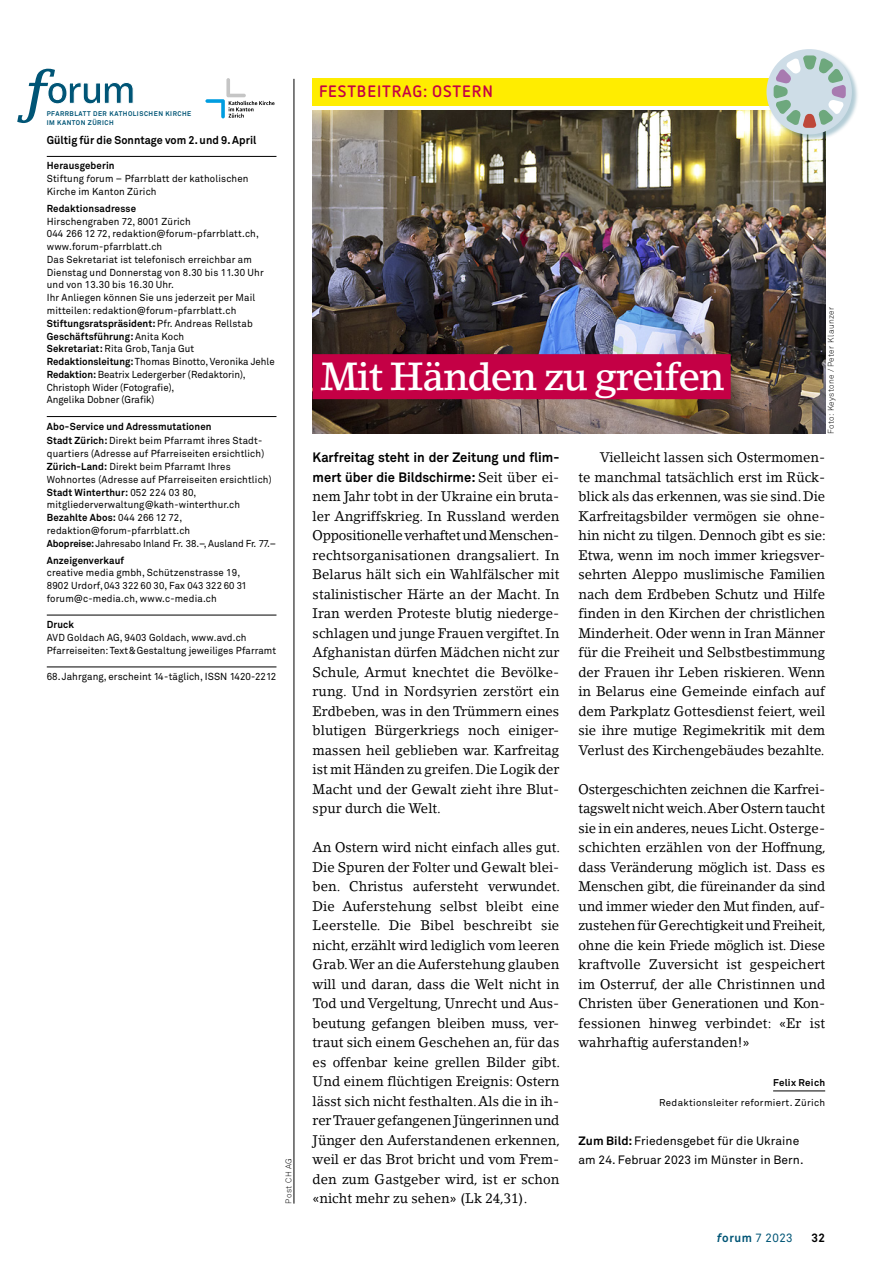
<style>
.page{position:relative;width:872px;height:1263px;background:#fff}
.page>*{position:absolute;margin:0;border:0;box-sizing:border-box;transform-origin:0 0}
._02_Titel_Schlusstak{font:500 39px "Lino Letter";letter-spacing:-.04em;color:#fff}
._00_Rubriktitel__9_p{font:700 16.5px "Netto OT";letter-spacing:.05em;color:#c40045}
._04_Grundtext_ohne_E{font:13.8px/19.5px "Lino Letter";color:#000;text-align:justify;scale:.96 1}
._04_Grundtext_mit_Ei{font:13.8px/19.5px "Lino Letter";letter-spacing:-.005em;color:#000;text-align:justify;scale:.96 1}
._04_Grundtext_ohne_E-2{font:700 13.5px/19.5px "Akkurat Pro";color:#000;scale:.96 1}
._01_02_03_Angaben{font:12px/19.5px "Akkurat Pro";letter-spacing:.005em;color:#000}
.t1{font:12px "Akkurat Pro";color:#005576;scale:.96 1}
.t2{font:700 12px "Akkurat Pro";color:#000;scale:.96 1}
._03_Lead__14_pt{font:700 11.25px "Akkurat Pro";letter-spacing:.005em;color:#000;scale:.96 1}
._03_Lead__14_pt-2{font:10.2px "Akkurat Pro";letter-spacing:.01em;color:#000;scale:.96 1}
._03_Lead__14_pt-3{font:10.05px/12.8px "Akkurat Pro";letter-spacing:.015em;color:#000;scale:.96 1}
._03_Lead__14_pt-4{font:700 10.05px "Akkurat Pro";letter-spacing:.015em;color:#000;scale:.96 1}
._03_Lead__14_pt-5{font:10.05px "Akkurat Pro";letter-spacing:-.005em;color:#000;scale:.96 1}
._03_Lead__14_pt-6{font:700 10.05px "Akkurat Pro";letter-spacing:.015em;color:#000}
._03_Lead__14_pt-7{font:9.9px "Akkurat Pro";letter-spacing:.01em;color:#000;scale:.96 1}
._04_Grundtext_ohne_E-3{font:9.75px/19.5px "Akkurat Pro";letter-spacing:.03em;color:#000;text-align:right}
._11_Bildnachweis__5{font:8.25px "Akkurat Light Pro";letter-spacing:.045em;color:#000}
.t3{font:700 6.75px/9px "Akkurat Pro";letter-spacing:.08em;color:#005576;scale:.96 1}
.s1{font-style:italic}
.s2{font-weight:400}
.s3{font-weight:700}
.s4{font-size:10.05px}
.s5{font-family:"Lino Letter";font-weight:400;font-size:13.8px}
.s6{font-weight:700;font-style:italic}
</style>
<div class="page">
<img style="left:313px;top:110px;width:512px;height:323px">
<div style="left:313px;top:78px;width:512px;height:28px;background:#ffed00"></div>
<hr style="left:294px;top:79px;width:1px;height:1124px;background:#000">
<svg style="left:205px;top:78px;width:69px;height:40px"></svg>
<hr style="left:47px;top:156px;width:229px;height:1px;background:#000">
<hr style="left:47px;top:416px;width:229px;height:1px;background:#000">
<hr style="left:47px;top:615px;width:229px;height:1px;background:#000">
<hr style="left:47px;top:667px;width:229px;height:1px;background:#000">
<svg style="left:17px;top:69px;width:116px;height:54px"></svg>
<hr style="left:773px;top:1090px;width:52px;height:1px;background:#000">
<div style="left:313px;top:354px;width:417px;height:45px;background:#c40045"></div>
<div style="left:766px;top:49px;width:93px;height:93px;background:#005576;opacity:.3"></div>
<div style="left:766px;top:49px;width:86px;height:85px;background:#cedde7;border-radius:50%"></div>
<svg style="left:773px;top:55px;width:72px;height:73px"></svg>
<p class="t3" style="left:47px;top:109px;width:152px">PFARRBLATT DER KATHOLISCHEN KIRCHE<br>IM KANTON ZÜRICH</p>
<p class="_03_Lead__14_pt" style="left:47px;top:133px;width:220px">Gültig für die Sonntage vom 2. und 9. April</p>
<p class="_03_Lead__14_pt-4" style="left:47px;top:160px;width:72px">Herausgeberin</p>
<p class="_03_Lead__14_pt-3" style="left:47px;top:173px;width:212px">Stiftung <span class="s1">f</span>orum – Pfarrblatt der katholischen<br>Kirche im Kanton Zürich</p>
<p class="_03_Lead__14_pt-4" style="left:47px;top:202px;width:95px">Redaktionsadresse</p>
<p class="_03_Lead__14_pt-3" style="left:47px;top:215px;width:228px">Hirschengraben 72, 8001 Zürich<br>044 266 12 72, redaktion@forum-pfarrblatt.ch, www.forum-pfarrblatt.ch<br>Das Sekretariat ist telefonisch erreichbar am Dienstag und Donnerstag von 8.30 bis 11.30 Uhr und von 13.30 bis 16.30 Uhr.<br>Ihr Anliegen können Sie uns jederzeit per Mail mitteilen: redaktion@forum-pfarrblatt.ch</p>
<p class="_03_Lead__14_pt-6" style="left:47px;top:317px;width:207px">Stiftungsratspräsident: <span class="s2">Pfr. Andreas Rellstab</span></p>
<p class="_03_Lead__14_pt-4" style="left:47px;top:330px;width:145px">Geschäftsführung: <span class="s2">Anita Koch</span></p>
<p class="_03_Lead__14_pt-3" style="left:47px;top:343px;width:155px"><span class="s3">Sekretariat:</span> Rita Grob, Tanja Gut</p>
<p class="_03_Lead__14_pt-3" style="left:47px;top:355px;width:239px"><span class="s3">Redaktionsleitung:</span> Thomas Binotto, Veronika Jehle</p>
<p class="_03_Lead__14_pt-3" style="left:47px;top:368px;width:209px"><span class="s3">Redaktion:</span> Beatrix Ledergerber (Redaktorin),<br>Christoph Wider (Fotografie),<br>Angelika Dobner (Grafik)</p>
<p class="_03_Lead__14_pt-4" style="left:47px;top:420px;width:173px">Abo-Service und Adressmutationen</p>
<p class="_03_Lead__14_pt-3" style="left:47px;top:435px;width:228px"><span class="s3">Stadt Zürich:</span> Direkt beim Pfarramt ihres Stadt&shy;quartiers (Adresse auf Pfarreiseiten ersichtlich)</p>
<p class="_03_Lead__14_pt-3" style="left:47px;top:460px;width:236px"><span class="s3">Zürich-Land:</span> Direkt beim Pfarramt Ihres<br>Wohnortes (Adresse auf Pfarreiseiten ersichtlich)</p>
<p class="_03_Lead__14_pt-3" style="left:47px;top:486px;width:203px"><span class="s3">Stadt Winterthur:</span> 052 224 03 80, mitgliederverwaltung@kath-winterthur.ch</p>
<p class="_03_Lead__14_pt-4" style="left:47px;top:511px;width:143px">Bezahlte Abos: <span class="s2">044 266 12 72,</span></p>
<p class="_03_Lead__14_pt-3" style="left:47px;top:524px;width:151px">redaktion@forum-pfarrblatt.ch</p>
<p class="_03_Lead__14_pt-5" style="left:47px;top:537px;width:240px"><span class="s3">Abopreise:</span> Jahresabo Inland Fr. 38.–, Ausland Fr. 77.–</p>
<p class="_03_Lead__14_pt-3" style="left:47px;top:554px;width:203px"><span class="s3">Anzeigenverkauf<br></span>creative media gmbh, Schützenstrasse 19,</p>
<p class="_03_Lead__14_pt-7" style="left:47px;top:580px;width:210px"><span class="s4">8902 Urdorf,</span> 043 322 60 30<span class="s4">, Fax</span> 043 322 60 31</p>
<p class="_03_Lead__14_pt-3" style="left:47px;top:592px;width:179px">forum@c-media.ch, www.c-media.ch</p>
<p class="_03_Lead__14_pt-3" style="left:47px;top:618px;width:210px"><span class="s3">Druck<br></span>AVD Goldach AG, 9403 Goldach, www.avd.ch</p>
<p class="_03_Lead__14_pt-3" style="left:47px;top:644px;width:240px">Pfarreiseiten: Text&amp;Gestaltung jeweiliges Pfarramt</p>
<p class="_03_Lead__14_pt-2" style="left:47px;top:670px;width:240px">68.Jahrgang, erscheint 14-täglich, ISSN 1420-2212</p>
<p class="_11_Bildnachweis__5" style="left:284px;top:1203px;width:47px;rotate:-90deg">Post CH AG</p>
<p class="_00_Rubriktitel__9_p" style="left:319px;top:81px;width:175px">FESTBEITRAG: OSTERN</p>
<p class="_02_Titel_Schlusstak" style="left:320px;top:352px;width:406px">Mit Händen zu greifen</p>
<p class="_11_Bildnachweis__5" style="left:826px;top:434px;width:129px;rotate:-90deg">Foto: Keystone / Peter Klaunzer</p>
<p class="_04_Grundtext_ohne_E-2" style="left:313px;top:448px;width:258px">Karfreitag steht in der Zeitung und flim&shy;mert über die Bildschirme: <span class="s5">Seit über ei-</span></p>
<p class="_04_Grundtext_ohne_E" style="left:313px;top:487px;width:258px;text-align:left">nem Jahr tobt in der Ukraine ein bruta&shy;ler Angriffskrieg. In Russland werden Oppositionelle verhaftet und Menschen&shy;rechtsorganisationen drangsaliert. In Belarus hält sich ein Wahlfälscher mit stalinistischer Härte an der Macht. In Iran werden Proteste blutig niederge&shy;schlagen und junge Frauen vergiftet. In Afghanistan dürfen Mädchen nicht zur Schule, Armut knechtet die Bevölke&shy;rung. Und in Nordsyrien zerstört ein Erdbeben, was in den Trümmern eines blutigen Bürgerkriegs noch einiger&shy;massen heil geblieben war. Karfreitag ist mit Händen zu greifen. Die Logik der Macht und der Gewalt zieht ihre Blut&shy;spur durch die Welt.</p>
<p class="_04_Grundtext_ohne_E" style="left:313px;top:838px;width:259px">An Ostern wird nicht einfach alles gut.<br>Die Spuren der Folter und Gewalt blei&shy;ben. Christus aufersteht verwundet.<br>Die Auferstehung selbst bleibt eine Leerstelle. Die Bibel beschreibt sie nicht, erzählt wird lediglich vom leeren Grab. Wer an die Auferstehung glauben will und daran, dass die Welt nicht in Tod und Vergeltung, Unrecht und Aus&shy;beutung gefangen bleiben muss, ver&shy;traut sich einem Geschehen an, für das es offenbar keine grellen Bilder gibt.<br>Und einem flüchtigen Ereignis: Ostern lässt sich nicht festhalten. Als die in ih&shy;rer Trauer gefangenen Jüngerinnen und Jünger den Auferstandenen erkennen, weil er das Brot bricht und vom Frem&shy;den zum Gastgeber wird, ist er schon «nicht mehr zu sehen» (Lk 24,31).</p>
<p class="_04_Grundtext_mit_Ei" style="left:578px;top:448px;width:259px;text-indent:21px">Vielleicht lassen sich Ostermomen&shy;te manchmal tatsächlich erst im Rück&shy;blick als das erkennen, was sie sind. Die Karfreitagsbilder vermögen sie ohne&shy;hin nicht zu tilgen. Dennoch gibt es sie:<br>Etwa, wenn im noch immer kriegsver&shy;sehrten Aleppo muslimische Familien nach dem Erdbeben Schutz und Hilfe finden in den Kirchen der christlichen Minderheit. Oder wenn in Iran Männer für die Freiheit und Selbstbestimmung der Frauen ihr Leben riskieren. Wenn in Belarus eine Gemeinde einfach auf dem Parkplatz Gottesdienst feiert, weil sie ihre mutige Regimekritik mit dem Verlust des Kirchengebäudes bezahlte.</p>
<p class="_04_Grundtext_ohne_E" style="left:578px;top:779px;width:259px">Ostergeschichten zeichnen die Karfrei&shy;tagswelt nicht weich. Aber Ostern taucht sie in ein anderes, neues Licht. Osterge&shy;schichten erzählen von der Hoffnung, dass Veränderung möglich ist. Dass es Menschen gibt, die füreinander da sind und immer wieder den Mut finden, auf&shy;zustehen für Gerechtigkeit und Freiheit, ohne die kein Friede möglich ist. Diese kraftvolle Zuversicht ist gespeichert im Osterruf, der alle Christinnen und Christen über Generationen und Kon&shy;fessionen hinweg verbindet: «Er ist wahrhaftig auferstanden!»</p>
<p class="_04_Grundtext_ohne_E-3" style="left:659px;top:1073px;width:167px"><span class="s3">Felix Reich<br></span>Redaktionsleiter reformiert. Zürich</p>
<p class="_01_02_03_Angaben" style="left:578px;top:1131px;width:226px"><span class="s3">Zum Bild:</span> Friedensgebet für die Ukraine am 24. Februar 2023 im Münster in Bern.</p>
<p class="t1" style="left:717px;top:1231px;width:80px"><span class="s6">f</span><span class="s3">orum</span> 7 2023</p>
<p class="t2" style="left:811px;top:1231px;width:16px">32</p>
</div>
